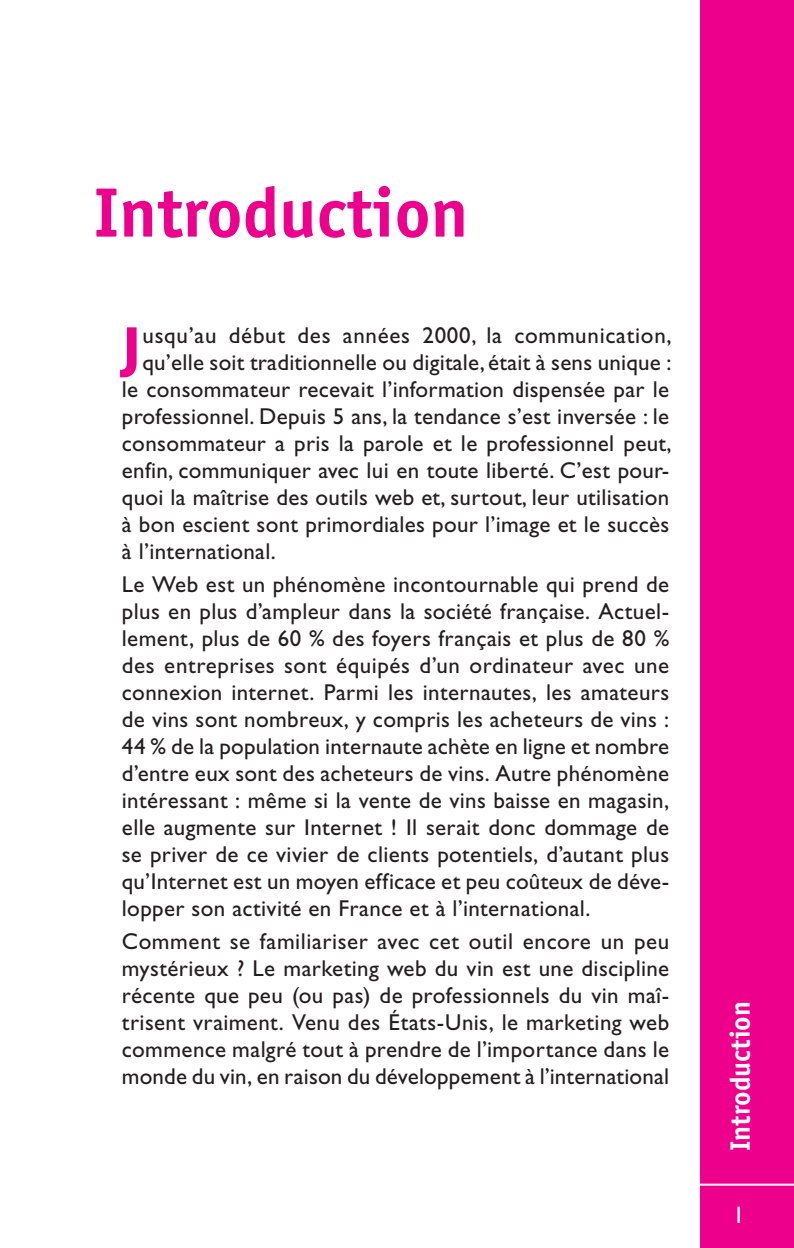
<style>
.page{position:relative;width:794px;height:1248px;background:#fff}
.page>*{position:absolute;margin:0;border:0;box-sizing:border-box;transform-origin:0 0}
.t1{font:700 70px "Officina Sans";color:#ec008c}
.t2{font:700 56.8px "Gill Sans Std";color:#ec008c}
.t3{font:700 28px "Officina Sans";color:#fff}
.t4{font:24px "Gill Sans Std";color:#fff}
.t5{font:23px/27px "Gill Sans Std";letter-spacing:.015em;color:#231f20;text-align:justify}
</style>
<div class="page">
<div style="left:700px;top:0;width:94px;height:1247px;background:#ec008c"></div>
<hr style="left:696px;top:1183px;width:98px;height:2px;background:#fff">
<h1 class="t1" style="left:93px;top:186px;width:376px">Introduction</h1>
<h2 class="t2" style="left:122px;top:327px;width:20px">J</h2>
<p class="t5" style="left:142px;top:324px;width:530px">usqu’au début des années 2000, la commu ni ca tion,</p>
<p class="t5" style="left:142px;top:351px;width:530px">qu’elle soit tra di tion nelle ou digi tale, était à sens unique :</p>
<p class="t5" style="left:122px;top:378px;width:549px">le consom ma teur rece vait l’information dis pen sée par le</p>
<p class="t5" style="left:122px;top:405px;width:549px">pro fes sion nel. Depuis 5 ans, la ten dance s’est inver sée : le</p>
<p class="t5" style="left:122px;top:432px;width:551px">consom ma teur a pris la parole et le pro fes sion nel peut,</p>
<p class="t5" style="left:122px;top:459px;width:549px">enfin, commu ni quer avec lui en toute liberté. C’est pour -</p>
<p class="t5" style="left:122px;top:486px;width:549px">quoi la maî trise des outils web et, sur tout, leur uti li sation</p>
<p class="t5" style="left:122px;top:513px;width:549px">à bon escient sont pri mor diales pour l’image et le suc cès</p>
<p class="t5" style="left:122px;top:540px;width:155px">à l’international.</p>
<p class="t5" style="left:122px;top:573px;width:549px">Le Web est un phé no mène incontour nable qui prend de plus en plus d’ampleur dans la société fran çaise. Actuel - le ment, plus de 60 % des foyers fran çais et plus de 80 % des entre prises sont équi pés d’un ordi na teur avec une connexion inter net. Parmi les internautes, les ama teurs de vins sont nom breux, y compris les ache teurs de vins :<br>44 % de la popu la tion internaute achète en ligne et nombre d’entre eux sont des ache teurs de vins. Autre phé no mène inté res sant : même si la vente de vins baisse en maga sin, elle aug mente sur Inter net ! Il serait donc dom mage de se pri ver de ce vivier de clients poten tiels, d’autant plus qu’Internet est un moyen effi cace et peu coû teux de déve - lop per son acti vité en France et à l’international.</p>
<p class="t5" style="left:122px;top:930px;width:549px">Comment se fami lia ri ser avec cet outil encore un peu mys té rieux ? Le mar ke ting web du vin est une dis ci pline récente que peu (ou pas) de pro fes sion nels du vin maî - trisent vrai ment. Venu des États- Unis, le mar ke ting web commence mal gré tout à prendre de l’importance dans le monde du vin, en rai son du déve lop pe ment à l’international</p>
<p class="t3" style="left:729px;top:1150px;width:151px;rotate:-90deg">Introduction</p>
<p class="t4" style="left:732px;top:1206px;width:13px">1</p>
</div>
